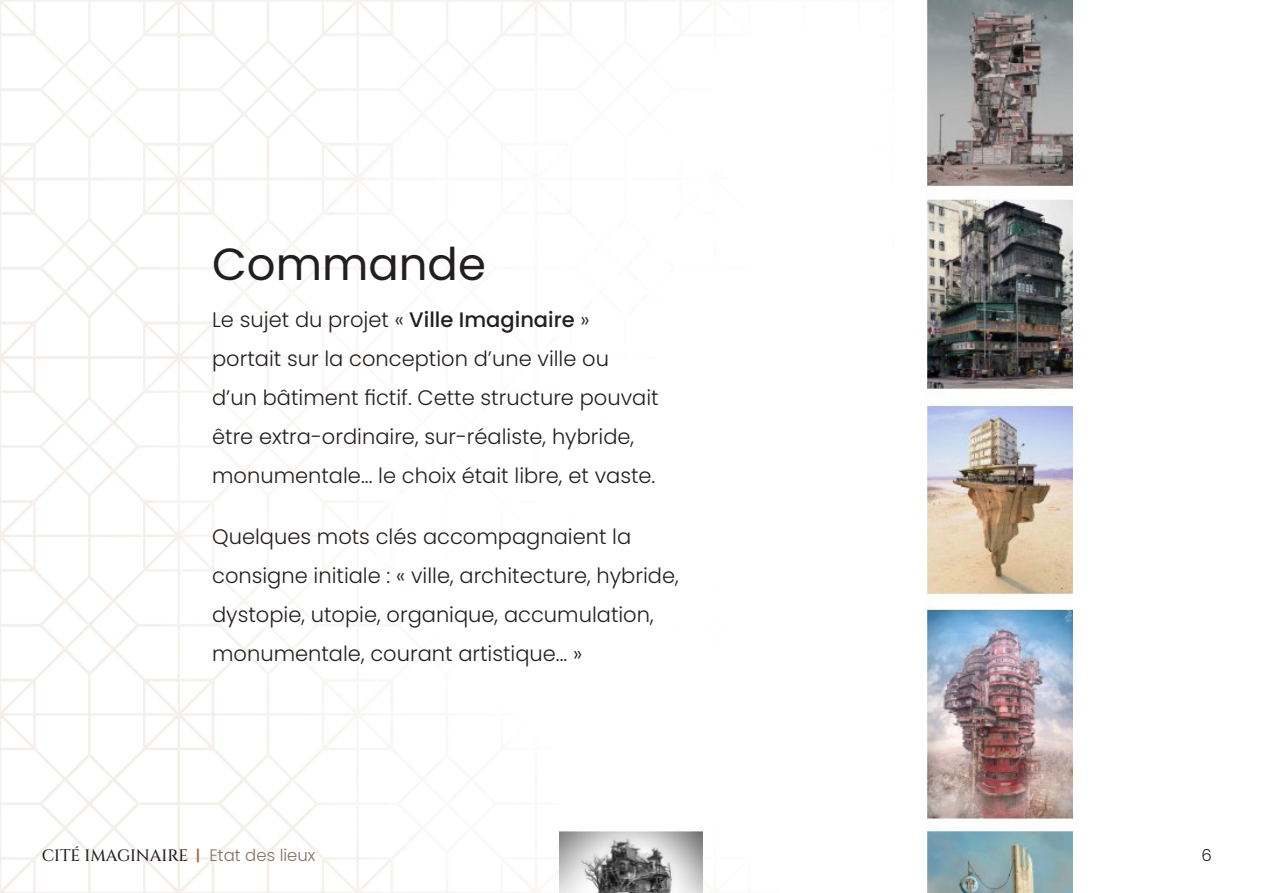
<style>
.page{position:relative;width:1263px;height:893px;background:#fff}
.page>*{position:absolute;margin:0;border:0;box-sizing:border-box;transform-origin:0 0}
.titre_sous_chapitre{font:45px "Poppins";color:#231f20}
.t1{font:300 21px/39px "Poppins";color:#231f20}
.t2{font:500 16.5px "Cinzel";color:#231f20}
.t3{font:300 16.5px "Poppins";color:#231f20}
.s1{font-weight:500}
.s2{font-family:"Barlow";font-weight:600;color:#9e704a}
.s3{font-family:"Poppins";font-weight:300;color:#807164}
</style>
<div class="page">
<img style="left:0;top:0;width:691px;height:893px">
<img style="left:928px;top:0;width:144px;height:893px">
<img style="left:559px;top:786px;width:144px;height:107px">
<p class="titre_sous_chapitre" style="left:212px;top:238px;width:275px">Commande</p>
<p class="t1" style="left:212px;top:300px;width:448px">Le sujet du projet « <span class="s1">Ville Imaginaire</span> » portait sur la conception d’une ville ou d’un bâtiment fictif. Cette structure pouvait être extra-ordinaire, sur-réaliste, hybride, monumentale... le choix était libre, et vaste.</p>
<p class="t1" style="left:212px;top:517px;width:468px">Quelques mots clés accompagnaient la consigne initiale : « ville, architecture, hybride, dystopie, utopie, organique, accumulation, monumentale, courant artistique... »</p>
<p class="t2" style="left:42px;top:845px;width:275px">CITÉ IMAGINAIRE <span class="s2">|</span> <span class="s3">Etat des lieux</span></p>
<p class="t3" style="left:1201px;top:846px;width:12px">6</p>
</div>
